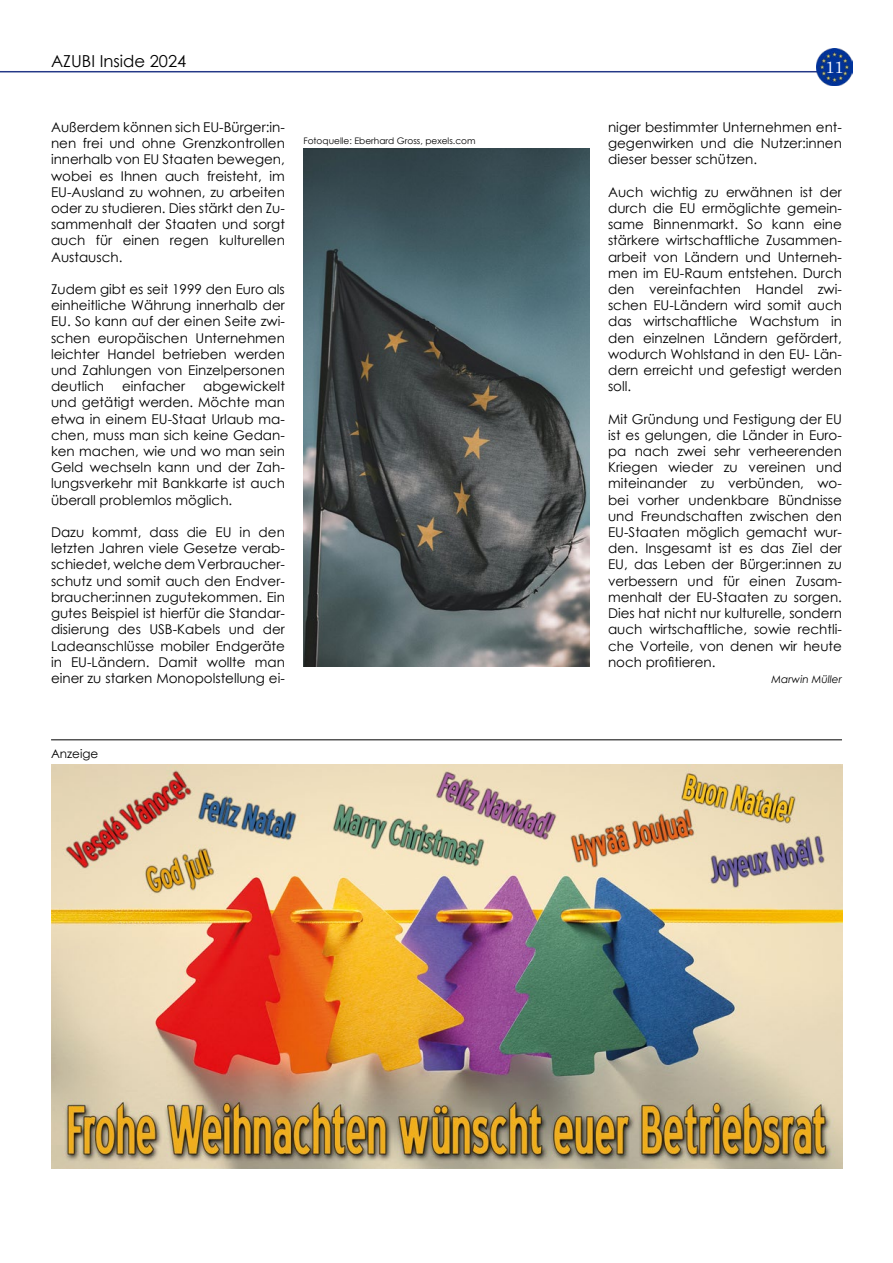
<style>
.page{position:relative;width:893px;height:1263px;background:#fff}
.page>*{position:absolute;margin:0;border:0;box-sizing:border-box;transform-origin:0 0}
.t1{font:16.5px "Century Gothic";color:#000}
.t2{font:16.5px "Century Schoolbook";color:#fff}
.t3{font:13.5px/16.2px "Century Gothic";color:#000;text-align:justify}
.t4{font:12px "Century Gothic";color:#000}
.t5{font:italic 10.5px "Century Gothic";color:#000}
.t6{font:9px "Century Gothic";color:#000}
</style>
<div class="page">
<hr style="left:0;top:71px;width:826px;height:1px;background:#243887">
<img style="left:816px;top:49px;width:37px;height:36px">
<img style="left:303px;top:148px;width:287px;height:519px">
<hr style="left:51px;top:739px;width:791px;height:1px;background:#000">
<img style="left:51px;top:765px;width:791px;height:404px">
<p class="t1" style="left:51px;top:50px;width:137px">AZUBI Inside 2024</p>
<p class="t2" style="left:825px;top:53px;width:20px">11</p>
<p class="t3" style="left:51px;top:119px;width:235px">Außerdem können sich EU-Bürger:in&shy;nen frei und ohne Grenzkontrollen innerhalb von EU Staaten bewegen, wobei es Ihnen auch freisteht, im EU-Ausland zu wohnen, zu arbeiten oder zu studieren. Dies stärkt den Zu&shy;sammenhalt der Staaten und sorgt auch für einen regen kulturellen Austausch.</p>
<p class="t3" style="left:51px;top:281px;width:235px">Zudem gibt es seit 1999 den Euro als einheitliche Währung innerhalb der EU. So kann auf der einen Seite zwi&shy;schen europäischen Unternehmen leichter Handel betrieben werden und Zahlungen von Einzelpersonen deutlich</p>
<p class="t3" style="left:51px;top:378px;width:235px;text-indent:152px">abgewickelt und getätigt werden. Möchte man etwa in einem EU-Staat Urlaub ma&shy;chen, muss man sich keine Gedan&shy;ken machen, wie und wo man sein Geld wechseln kann und der Zah&shy;lungsverkehr mit Bankkarte ist auch überall problemlos möglich.</p>
<p class="t3" style="left:51px;top:524px;width:235px">Dazu kommt, dass die EU in den letzten Jahren viele Gesetze verab&shy;schiedet, welche dem Verbraucher&shy;schutz und somit auch den Endver&shy;braucher:innen zugutekommen. Ein gutes Beispiel ist hierfür die Standar&shy;disierung des USB-Kabels und der Ladeanschlüsse mobiler Endgeräte in EU-Ländern. Damit wollte man einer zu starken Monopolstellung ei-</p>
<p class="t3" style="left:122px;top:378px;width:64px">einfacher</p>
<p class="t6" style="left:303px;top:135px;width:174px">Fotoquelle: Eberhard Gross, pexels.com</p>
<p class="t4" style="left:51px;top:745px;width:49px">Anzeige</p>
<p class="t3" style="left:608px;top:119px;width:235px">niger bestimmter Unternehmen ent&shy;gegenwirken und die Nutzer:innen dieser besser schützen.</p>
<p class="t3" style="left:608px;top:184px;width:235px">Auch wichtig zu erwähnen ist der durch die EU ermöglichte gemein&shy;same Binnenmarkt. So kann eine stärkere wirtschaftliche Zusammen&shy;arbeit von Ländern und Unterneh&shy;men im EU-Raum entstehen. Durch den vereinfachten Handel zwi&shy;schen EU-Ländern wird somit auch das wirtschaftliche Wachstum in den einzelnen Ländern gefördert, wodurch Wohlstand in den EU- Län&shy;dern erreicht und gefestigt werden soll.</p>
<p class="t3" style="left:608px;top:410px;width:235px">Mit Gründung und Festigung der EU ist es gelungen, die Länder in Euro&shy;pa nach zwei sehr verheerenden Kriegen wieder zu vereinen und miteinander zu verbünden, wo&shy;bei vorher undenkbare Bündnisse und Freundschaften zwischen den EU-Staaten möglich gemacht wur&shy;den. Insgesamt ist es das Ziel der EU, das Leben der Bürger:innen zu verbessern und für einen Zusam&shy;menhalt der EU-Staaten zu sorgen.<br>Dies hat nicht nur kulturelle, sondern auch wirtschaftliche, sowie rechtli&shy;che Vorteile, von denen wir heute noch profitieren.</p>
<p class="t5" style="left:772px;top:672px;width:72px">Marwin Müller</p>
</div>
